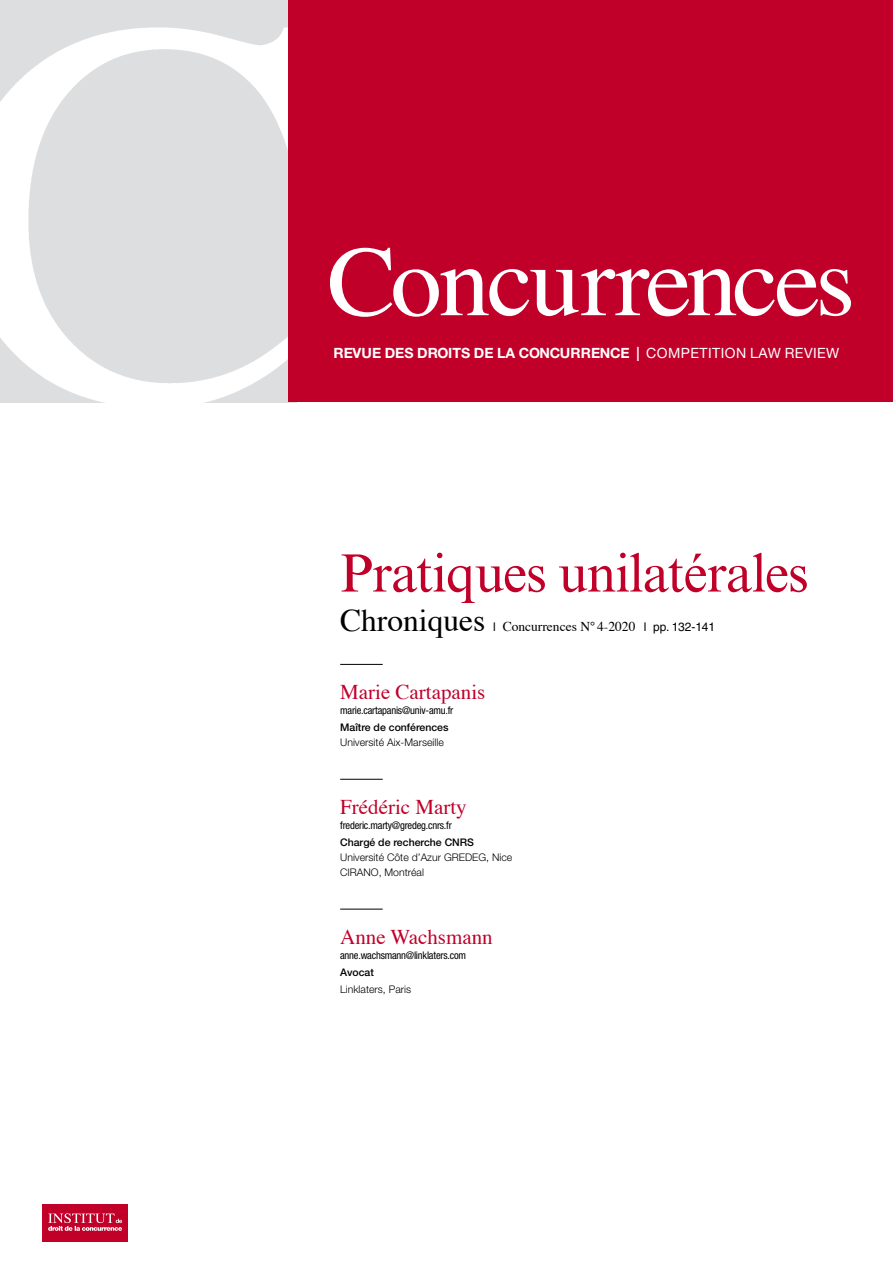
<style>
.page{position:relative;width:893px;height:1263px;background:#fff}
.page>*{position:absolute;margin:0;border:0;box-sizing:border-box;transform-origin:0 0}
.t1{font:100.05px "Times";letter-spacing:-.03em;color:#fff}
.t2{font:54px "Times New Roman MT Std";letter-spacing:-.02em;color:#c1002a}
.t3{font:31.5px "Times";color:#000}
.t4{font:21px "Times";color:#c1002a}
.t5{font:700 14.1px "Helvetica Neue LT";letter-spacing:.01em;color:#fff}
.t6{font:13.5px "Times";color:#000}
.t7{font:condensed 10.5px "Helvetica Neue LT";letter-spacing:-.02em;color:#000}
.t8{font:300 10.5px/15px "Helvetica Neue LT";color:#000}
.t9{font:500 10.5px "Helvetica Neue LT";color:#000}
.s1{font-weight:500}
.s2{font-weight:400}
.s3{font-family:"Helvetica LT Std";font-size:12px}
</style>
<div class="page">
<img style="left:0;top:0;width:296px;height:403px">
<div style="left:289px;top:0;width:604px;height:402px;background:#c1002a"></div>
<div style="left:43px;top:1204px;width:85px;height:38px;background:#c1002a"></div>
<svg style="left:48px;top:1213px;width:74px;height:18px"></svg>
<hr style="left:340px;top:664px;width:43px;height:1px;background:#000">
<hr style="left:340px;top:779px;width:43px;height:1px;background:#000">
<hr style="left:340px;top:909px;width:43px;height:1px;background:#000">
<h1 class="t1" style="left:327px;top:240px;width:529px">Concurrences</h1>
<h3 class="t5" style="left:333px;top:344px;width:507px">REVUE DES DROITS DE LA CONCURRENCE <span class="s1">|</span> <span class="s2">COMPETITION LAW REVIEW</span></h3>
<h2 class="t2" style="left:340px;top:542px;width:470px">Pratiques unilatérales</h2>
<h3 class="t3" style="left:340px;top:607px;width:147px">Chroniques</h3>
<p class="t6" style="left:493px;top:621px;width:223px"><span class="s3">l</span> Concurrences N°4-2020 <span class="s3">l pp. 132-141</span></p>
<h3 class="t4" style="left:340px;top:683px;width:147px">Marie Cartapanis</h3>
<p class="t7" style="left:340px;top:704px;width:115px">marie.cartapanis@univ-amu.fr</p>
<p class="t9" style="left:340px;top:721px;width:110px">Maître de conférences</p>
<p class="t8" style="left:340px;top:734px;width:105px">Université Aix-Marseille</p>
<h3 class="t4" style="left:340px;top:798px;width:128px">Frédéric Marty</h3>
<p class="t7" style="left:340px;top:819px;width:113px">frederic.marty@gredeg.cnrs.fr</p>
<p class="t9" style="left:340px;top:836px;width:135px">Chargé de recherche CNRS</p>
<p class="t8" style="left:340px;top:849px;width:174px">Université Côte d’Azur GREDEG, Nice<br>CIRANO, Montréal</p>
<h3 class="t4" style="left:340px;top:928px;width:154px">Anne Wachsmann</h3>
<p class="t7" style="left:340px;top:949px;width:127px">anne.wachsmann@linklaters.com</p>
<p class="t9" style="left:340px;top:966px;width:35px">Avocat</p>
<p class="t8" style="left:340px;top:981px;width:72px">Linklaters, Paris</p>
</div>
